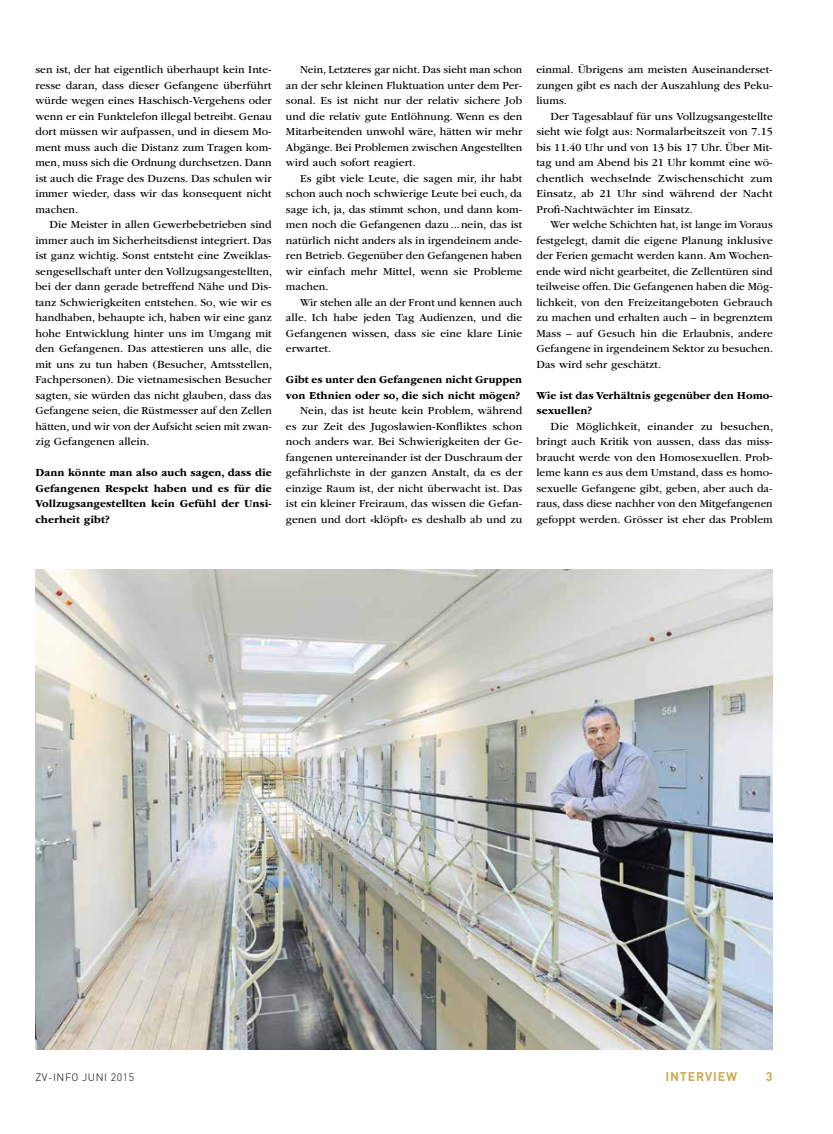
<style>
.page{position:relative;width:833px;height:1134px;background:#fff}
.page>*{position:absolute;margin:0;border:0;box-sizing:border-box;transform-origin:0 0}
.t1{font:700 12.5px "DIN";letter-spacing:.065em;color:#c9ac59}
.t2{font:11.25px/15.5px "ITC Garamond Std";letter-spacing:.005em;color:#000;text-align:justify}
.t3{font:700 11.25px/15.5px "ITC Garamond Std";letter-spacing:.005em;color:#000}
.t4{font:300 10.62px "DIN";letter-spacing:.05em;color:#000}
</style>
<div class="page">
<img style="left:35px;top:569px;width:737px;height:481px">
<p class="t2" style="left:35px;top:62px;width:238px">sen ist, der hat eigentlich überhaupt kein Inte&shy;resse daran, dass dieser Gefangene überführt würde wegen eines Haschisch-Vergehens oder wenn er ein Funktelefon illegal betreibt. Genau dort müssen wir aufpassen, und in diesem Mo&shy;ment muss auch die Distanz zum Tragen kom&shy;men, muss sich die Ordnung durchsetzen. Dann ist auch die Frage des Duzens. Das schulen wir immer wieder, dass wir das konsequent nicht machen.</p>
<p class="t2" style="left:35px;top:217px;width:238px;text-indent:14px">Die Meister in allen Gewerbebetrieben sind immer auch im Sicherheitsdienst integriert. Das ist ganz wichtig. Sonst entsteht eine Zweiklas&shy;sengesellschaft unter den Vollzugsangestellten, bei der dann gerade betreffend Nähe und Dis&shy;tanz Schwierigkeiten entstehen. So, wie wir es handhaben, behaupte ich, haben wir eine ganz hohe Entwicklung hinter uns im Umgang mit den Gefangenen. Das attestieren uns alle, die mit uns zu tun haben (Besucher, Amtsstellen, Fachpersonen). Die vietnamesischen Besucher sagten, sie würden das nicht glauben, dass das Gefangene seien, die Rüstmesser auf den Zellen hätten, und wir von der Aufsicht seien mit zwan&shy;zig Gefangenen allein.</p>
<p class="t3" style="left:35px;top:465px;width:238px;text-align:justify">Dann könnte man also auch sagen, dass die Gefangenen Respekt haben und es für die Vollzugsangestellten kein Gefühl der Unsi&shy;cherheit gibt?</p>
<p class="t2" style="left:286px;top:62px;width:238px;text-indent:14px">Nein, Letzteres gar nicht. Das sieht man schon an der sehr kleinen Fluktuation unter dem Per&shy;sonal. Es ist nicht nur der relativ sichere Job und die relativ gute Entlöhnung. Wenn es den Mitarbeitenden unwohl wäre, hätten wir mehr Abgänge. Bei Problemen zwischen Angestellten wird auch sofort reagiert.</p>
<p class="t2" style="left:286px;top:171px;width:238px;text-indent:14px">Es gibt viele Leute, die sagen mir, ihr habt schon auch noch schwierige Leute bei euch, da sage ich, ja, das stimmt schon, und dann kom&shy;men noch die Gefangenen dazu...nein, das ist natürlich nicht anders als in irgendeinem ande&shy;ren Betrieb. Gegenüber den Gefangenen haben wir einfach mehr Mittel, wenn sie Probleme machen.</p>
<p class="t2" style="left:286px;top:294px;width:238px;text-indent:14px">Wir stehen alle an der Front und kennen auch alle. Ich habe jeden Tag Audienzen, und die Gefangenen wissen, dass sie eine klare Linie erwartet.</p>
<p class="t3" style="left:286px;top:372px;width:238px">Gibt es unter den Gefangenen nicht Gruppen von Ethnien oder so, die sich nicht mögen?</p>
<p class="t2" style="left:286px;top:403px;width:238px;text-indent:14px">Nein, das ist heute kein Problem, während es zur Zeit des Jugoslawien-Konfliktes schon noch anders war. Bei Schwierigkeiten der Ge&shy;fangenen untereinander ist der Duschraum der gefährlichste in der ganzen Anstalt, da es der einzige Raum ist, der nicht überwacht ist. Das ist ein kleiner Freiraum, das wissen die Gefan&shy;genen und dort «klöpft» es deshalb ab und zu</p>
<p class="t2" style="left:536px;top:62px;width:238px">einmal. Übrigens am meisten Auseinanderset&shy;zungen gibt es nach der Auszahlung des Peku&shy;liums.</p>
<p class="t2" style="left:536px;top:109px;width:238px;text-indent:14px">Der Tagesablauf für uns Vollzugsangestellte sieht wie folgt aus: Normalarbeitszeit von 7.15 bis 11.40 Uhr und von 13 bis 17 Uhr. Über Mit&shy;tag und am Abend bis 21 Uhr kommt eine wö&shy;chentlich wechselnde Zwischenschicht zum Einsatz, ab 21 Uhr sind während der Nacht Profi-Nachtwächter im Einsatz.</p>
<p class="t2" style="left:536px;top:217px;width:238px;text-indent:14px">Wer welche Schichten hat, ist lange im Voraus festgelegt, damit die eigene Planung inklusive der Ferien gemacht werden kann. Am Wochen&shy;ende wird nicht gearbeitet, die Zellentüren sind teilweise offen. Die Gefangenen haben die Mög&shy;lichkeit, von den Freizeitangeboten Gebrauch zu machen und erhalten auch – in begrenztem Mass – auf Gesuch hin die Erlaubnis, andere Gefangene in irgendeinem Sektor zu besuchen.<br>Das wird sehr geschätzt.</p>
<p class="t3" style="left:536px;top:387px;width:238px">Wie ist das Verhältnis gegenüber den Homo&shy;sexuellen?</p>
<p class="t2" style="left:536px;top:418px;width:238px;text-indent:14px">Die Möglichkeit, einander zu besuchen, bringt auch Kritik von aussen, dass das miss&shy;braucht werde von den Homosexuellen. Prob&shy;leme kann es aus dem Umstand, dass es homo&shy;sexuelle Gefangene gibt, geben, aber auch da&shy;raus, dass diese nachher von den Mitgefangenen gefoppt werden. Grösser ist eher das Problem</p>
<p class="t4" style="left:35px;top:1070px;width:100px">ZV-INFO JUNI 2015</p>
<p class="t1" style="left:665px;top:1068px;width:73px">INTERVIEW</p>
<p class="t1" style="left:766px;top:1068px;width:8px">3</p>
</div>
